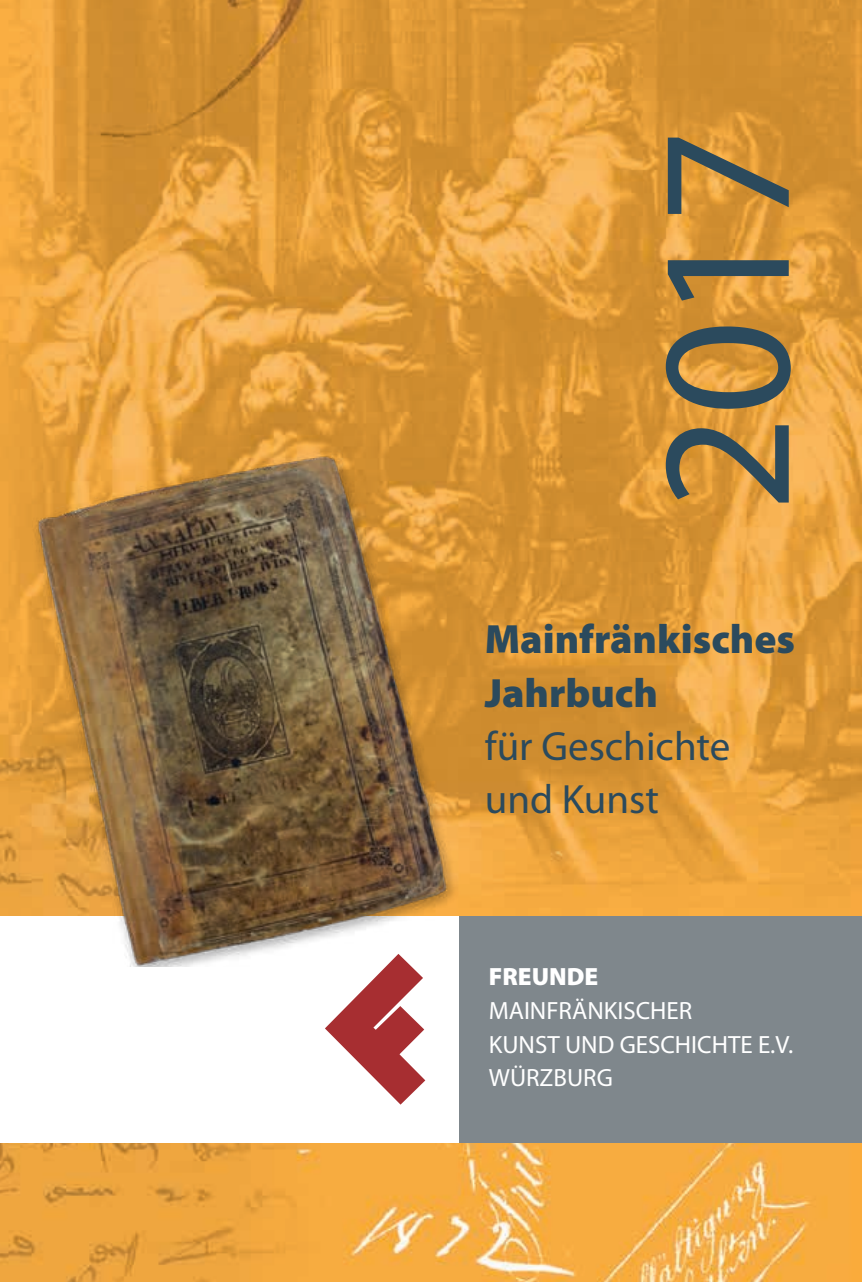
<style>
.page{position:relative;width:862px;height:1282px;background:#fff}
.page>*{position:absolute;margin:0;border:0;box-sizing:border-box;transform-origin:0 0}
.t1{font:186px "Myriad Pro";color:#2b4a5d}
.t2{font:900 41px/53.2px "Myriad Pro";color:#2b4a5d}
.t3{font:41px/53.4px "Myriad Pro";color:#2b4a5d}
.t4{font:25px/33.8px "Myriad Pro";color:#fff}
.t5{font:900 25px "Myriad Pro";color:#fff}
</style>
<div class="page">
<img style="left:0;top:0;width:862px;height:1281px">
<div style="left:0;top:916px;width:862px;height:226px;background:#fff"></div>
<div style="left:459px;top:916px;width:403px;height:226px;background:#7f878c"></div>
<svg style="left:325px;top:966px;width:100px;height:138px"></svg>
<img style="left:0;top:404px;width:486px;height:562px">
<h1 class="t1" style="left:611px;top:511px;width:383px;rotate:-90deg">2017</h1>
<h2 class="t2" style="left:485px;top:611px;width:312px">Mainfränkisches<br>Jahrbuch</h2>
<h2 class="t3" style="left:485px;top:718px;width:247px">für Geschichte und Kunst</h2>
<p class="t5" style="left:489px;top:959px;width:111px">FREUNDE</p>
<p class="t4" style="left:489px;top:992px;width:306px">MAINFRÄNKISCHER<br>KUNST UND GESCHICHTE E.V.<br>WÜRZBURG</p>
</div>
